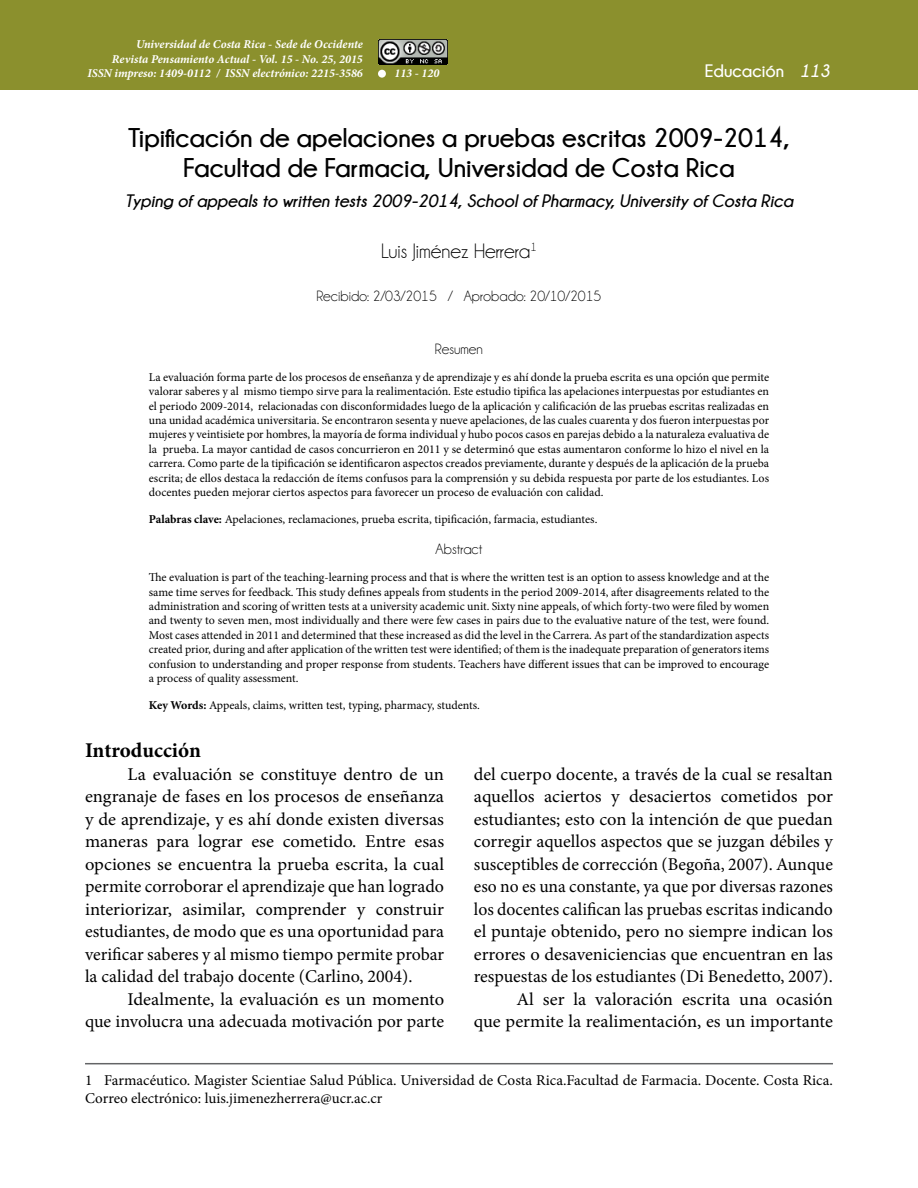
<style>
.page{position:relative;width:918px;height:1188px;background:#fff}
.page>*{position:absolute;margin:0;border:0;box-sizing:border-box;transform-origin:0 0}
.t1{font:700 27px/30px "Champagne&Limousines";color:#000;text-align:center}
.t2{font:21px "Champagne&Limousines";color:#000}
.t3{font:700 21px "Minion Pro";letter-spacing:-.005em;color:#000}
.t4{font:18px/22.5px "Minion Pro";color:#000;text-align:right}
.t5{font:italic 700 18px "Champagne&Limousines";color:#000}
.t6{font:700 18px "Champagne&Limousines";color:#fff}
.t7{font:15px/18px "Minion Pro";color:#000}
.t8{font:15px "Champagne&Limousines";color:#000}
.t9{font:12px/14.4px "Minion Pro";color:#000;text-align:justify}
.t10{font:italic 700 12px/14.4px "Minion Pro";color:#fff;text-align:right}
.s1{font-style:italic}
.s2{font-weight:700}
</style>
<div class="page">
<div style="left:0;top:0;width:918px;height:89px;background:#8b902d"></div>
<div style="left:378px;top:70px;width:8px;height:8px;background:#fff;border-radius:50%"></div>
<img style="left:378px;top:39px;width:70px;height:25px">
<hr style="left:85px;top:1063px;width:748px;height:1px;background:#636466">
<p class="t10" style="left:87px;top:37px;width:277px">Universidad de Costa Rica - Sede de Occidente<br>Revista Pensamiento Actual - Vol. 15 - No. 25, 2015<br>ISSN impreso: 1409-0112 / ISSN electrónico: 2215-3586</p>
<p class="t10" style="left:394px;top:66px;width:46px">113 - 120</p>
<h3 class="t6" style="left:705px;top:61px;width:127px">Educación <span class="s1">113</span></h3>
<h1 class="t1" style="left:128px;top:122px;width:663px">Tipificación de apelaciones a pruebas escritas 2009-2014,<br>Facultad de Farmacia, Universidad de Costa Rica</h1>
<h3 class="t5" style="left:125px;top:190px;width:670px">Typing of appeals to written tests 2009-2014, School of Pharmacy, University of Costa Rica</h3>
<h2 class="t2" style="left:381px;top:239px;width:157px">Luis Jiménez Herrera<sup>1</sup></h2>
<p class="t8" style="left:317px;top:288px;width:286px">Recibido: 2/03/2015 / Aprobado: 20/10/2015</p>
<p class="t8" style="left:435px;top:340px;width:50px">Resumen</p>
<p class="t9" style="left:149px;top:370px;width:622px">La evaluación forma parte de los procesos de enseñanza y de aprendizaje y es ahí donde la prueba escrita es una opción que permite valorar saberes y al mismo tiempo sirve para la realimentación. Este estudio tipifica las apelaciones interpuestas por estudiantes en el periodo 2009-2014, relacionadas con disconformidades luego de la aplicación y calificación de las pruebas escritas realizadas en una unidad académica universitaria. Se encontraron sesenta y nueve apelaciones, de las cuales cuarenta y dos fueron interpuestas por mujeres y veintisiete por hombres, la mayoría de forma individual y hubo pocos casos en parejas debido a la naturaleza evaluativa de la prueba. La mayor cantidad de casos concurrieron en 2011 y se determinó que estas aumentaron conforme lo hizo el nivel en la carrera. Como parte de la tipificación se identificaron aspectos creados previamente, durante y después de la aplicación de la prueba escrita; de ellos destaca la redacción de ítems confusos para la comprensión y su debida respuesta por parte de los estudiantes. Los docentes pueden mejorar ciertos aspectos para favorecer un proceso de evaluación con calidad.</p>
<p class="t9" style="left:149px;top:512px;width:450px"><span class="s2">Palabras clave:</span> Apelaciones, reclamaciones, prueba escrita, tipificación, farmacia, estudiantes.</p>
<p class="t8" style="left:436px;top:540px;width:48px">Abstract</p>
<p class="t9" style="left:149px;top:570px;width:622px">The evaluation is part of the teaching-learning process and that is where the written test is an option to assess knowledge and at the same time serves for feedback. This study defines appeals from students in the period 2009-2014, after disagreements related to the administration and scoring of written tests at a university academic unit. Sixty nine appeals, of which forty-two were filed by women and twenty to seven men, most individually and there were few cases in pairs due to the evaluative nature of the test, were found.<br>Most cases attended in 2011 and determined that these increased as did the level in the Carrera. As part of the standardization aspects created prior, during and after application of the written test were identified; of them is the inadequate preparation of generators items confusion to understanding and proper response from students. Teachers have different issues that can be improved to encourage a process of quality assessment.</p>
<p class="t9" style="left:149px;top:698px;width:333px"><span class="s2">Key Words:</span> Appeals, claims, written test, typing, pharmacy, students.</p>
<h2 class="t3" style="left:85px;top:736px;width:117px">Introducción</h2>
<p class="t4" style="left:85px;top:763px;width:361px;text-align:justify;text-indent:43px">La evaluación se constituye dentro de un engranaje de fases en los procesos de enseñanza y de aprendizaje, y es ahí donde existen diversas maneras para lograr ese cometido. Entre esas opciones se encuentra la prueba escrita, la cual permite corroborar el aprendizaje que han logrado interiorizar, asimilar, comprender y construir estudiantes, de modo que es una oportunidad para verificar saberes y al mismo tiempo permite probar la calidad del trabajo docente (Carlino, 2004).</p>
<h3 class="t4" style="left:85px;top:988px;width:361px">Idealmente, la evaluación es un momento<br>que involucra una adecuada motivación por parte</h3>
<p class="t4" style="left:474px;top:763px;width:361px">del cuerpo docente, a través de la cual se resaltan aquellos aciertos y desaciertos cometidos por estudiantes; esto con la intención de que puedan corregir aquellos aspectos que se juzgan débiles y susceptibles de corrección (Begoña, 2007). Aunque eso no es una constante, ya que por diversas razones los docentes califican las pruebas escritas indicando el puntaje obtenido, pero no siempre indican los errores o desaveniciencias que encuentran en las respuestas de los estudiantes (Di Benedetto, 2007).<br>Al ser la valoración escrita una ocasión<br>que permite la realimentación, es un importante</p>
<p class="t7" style="left:85px;top:1071px;width:749px">1 Farmacéutico. Magister Scientiae Salud Pública. Universidad de Costa Rica.Facultad de Farmacia. Docente. Costa Rica.<br>Correo electrónico: luis.jimenezherrera@ucr.ac.cr</p>
</div>
